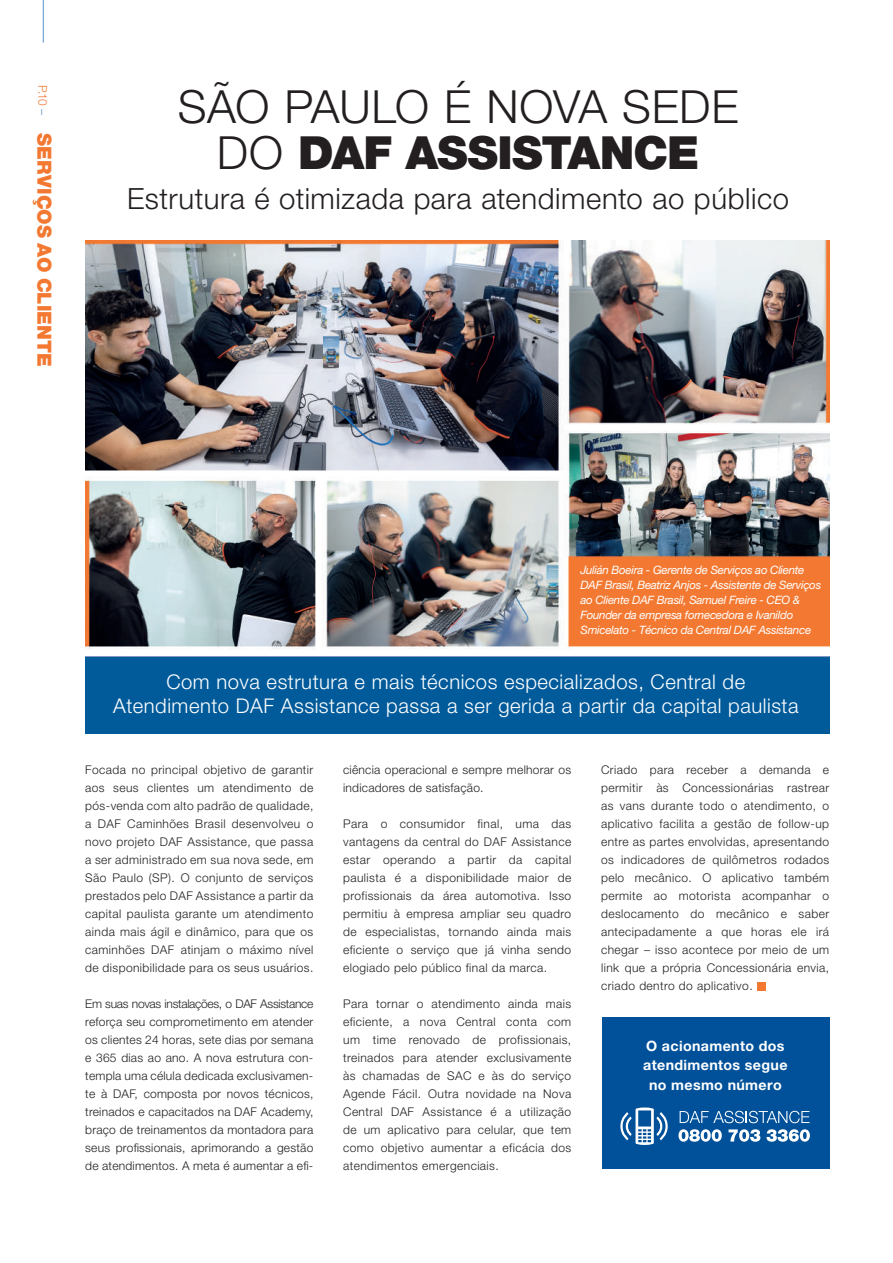
<style>
.page{position:relative;width:893px;height:1263px;background:#fff}
.page>*{position:absolute;margin:0;border:0;box-sizing:border-box;transform-origin:0 0}
.t1{font:300 45.75px/46.5px "Helvetica Neue LT Pro";color:#231f20;text-align:center}
.t2{font:300 29.25px "Helvetica Neue LT Pro";letter-spacing:.02em;color:#231f20}
.t3{font:300 20.25px/24px "Helvetica Neue LT Pro";letter-spacing:.025em;color:#fff;text-align:center}
.t4{font:900 19.5px "Helvetica Neue LT Pro";letter-spacing:.005em;color:#f37932}
.t5{font:700 14.25px/19.5px "Helvetica Neue LT Pro";letter-spacing:.025em;color:#fff;text-align:center}
.t6{font:300 12px/18px "Helvetica Neue LT Pro";letter-spacing:.035em;color:#231f20;text-align:justify}
.t7{font:300 12px "Helvetica Neue LT Pro";color:#f37932}
.t8{font:italic 11.55px/15px "Helvetica Neue LT Pro";letter-spacing:-.025em;color:#fff}
.s1{color:#5592ce}
.s2{font-weight:900}
</style>
<div class="page">
<img style="left:85px;top:241px;width:744px;height:493px">
<div style="left:757px;top:982px;width:8px;height:9px;background:#f37932"></div>
<div style="left:602px;top:1017px;width:227px;height:152px;background:#01519a"></div>
<hr style="left:43px;top:0;width:1px;height:43px;background:#5592ce">
<svg style="left:680px;top:1111px;width:130px;height:12px"></svg>
<svg style="left:678px;top:1129px;width:44px;height:13px"></svg>
<svg style="left:728px;top:1129px;width:32px;height:13px"></svg>
<svg style="left:766px;top:1129px;width:44px;height:13px"></svg>
<svg style="left:620px;top:1107px;width:48px;height:38px"></svg>
<p class="t7" style="left:50px;top:85px;width:31px;rotate:90deg">P.10 <span class="s1">–</span></p>
<h3 class="t4" style="left:56px;top:133px;width:235px;rotate:90deg">SERVIÇOS AO CLIENTE</h3>
<h1 class="t1" style="left:178px;top:82px;width:562px">SÃO PAULO É NOVA SEDE<br>DO <span class="s2">DAF ASSISTANCE</span></h1>
<h2 class="t2" style="left:127px;top:181px;width:664px">Estrutura é otimizada para atendimento ao público</h2>
<p class="t8" style="left:580px;top:562px;width:242px">Julián Boeira - Gerente de Serviços ao Cliente DAF Brasil, Beatriz Anjos - Assistente de Serviços ao Cliente DAF Brasil, Samuel Freire - CEO &amp; Founder da empresa fornecedora e Ivanildo Smicelato - Técnico da Central DAF Assistance</p>
<h3 class="t3" style="left:113px;top:669px;width:687px">Com nova estrutura e mais técnicos especializados, Central de<br>Atendimento DAF Assistance passa a ser gerida a partir da capital paulista</h3>
<p class="t6" style="left:85px;top:761px;width:230px">Focada no principal objetivo de garantir aos seus clientes um atendimento de pós-venda com alto padrão de qualidade, a DAF Caminhões Brasil desenvolveu o novo projeto DAF Assistance, que passa a ser administrado em sua nova sede, em São Paulo (SP). O conjunto de serviços prestados pelo DAF Assistance a partir da capital paulista garante um atendimento ainda mais ágil e dinâmico, para que os caminhões DAF atinjam o máximo nível de disponibilidade para os seus usuários.</p>
<p class="t6" style="left:85px;top:995px;width:230px">Em suas novas instalações, o DAF Assistance reforça seu comprometimento em atender os clientes 24 horas, sete dias por semana e 365 dias ao ano. A nova estrutura con&shy;templa uma célula dedicada exclusivamen&shy;te à DAF, composta por novos técnicos, treinados e capacitados na DAF Academy, braço de treinamentos da montadora para seus profissionais, aprimorando a gestão de atendimentos. A meta é aumentar a efi-</p>
<p class="t6" style="left:343px;top:761px;width:230px">ciência operacional e sempre melhorar os indicadores de satisfação.</p>
<p class="t6" style="left:343px;top:815px;width:230px">Para o consumidor final, uma das vantagens da central do DAF Assistance estar operando a partir da capital paulista é a disponibilidade maior de profissionais da área automotiva. Isso permitiu à empresa ampliar seu quadro de especialistas, tornando ainda mais eficiente o serviço que já vinha sendo elogiado pelo público final da marca.</p>
<p class="t6" style="left:343px;top:995px;width:230px">Para tornar o atendimento ainda mais eficiente, a nova Central conta com um time renovado de profissionais, treinados para atender exclusivamente às chamadas de SAC e às do serviço Agende Fácil. Outra novidade na Nova Central DAF Assistance é a utilização de um aplicativo para celular, que tem como objetivo aumentar a eficácia dos atendimentos emergenciais.</p>
<p class="t6" style="left:601px;top:761px;width:230px">Criado para receber a demanda e permitir às Concessionárias rastrear as vans durante todo o atendimento, o aplicativo facilita a gestão de follow-up entre as partes envolvidas, apresentando os indicadores de quilômetros rodados pelo mecânico. O aplicativo também permite ao motorista acompanhar o deslocamento do mecânico e saber antecipadamente a que horas ele irá chegar – isso acontece por meio de um link que a própria Concessionária envia, criado dentro do aplicativo.</p>
<p class="t5" style="left:643px;top:1036px;width:146px">O acionamento dos atendimentos segue no mesmo número</p>
</div>
